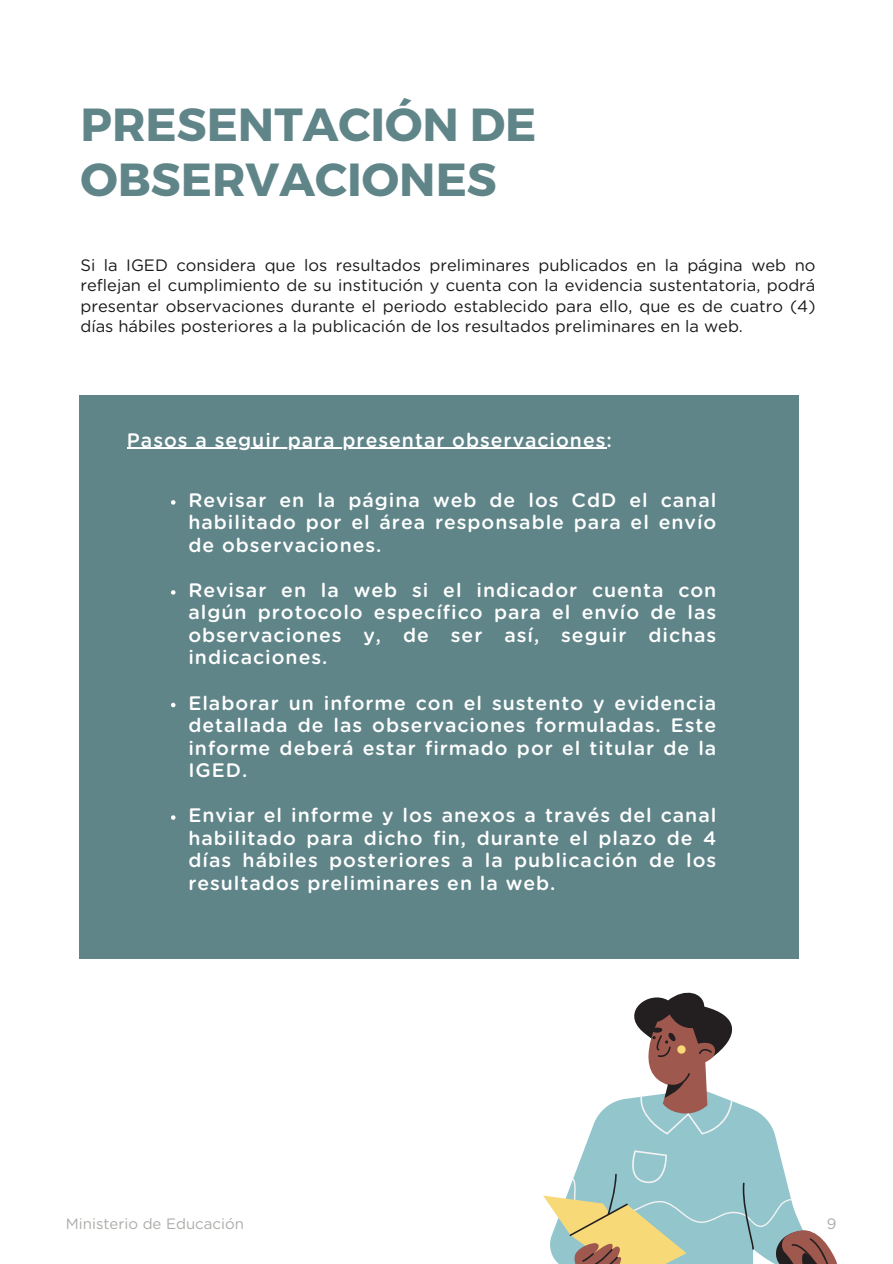
<style>
.page{position:relative;width:893px;height:1264px;background:#fff}
.page>*{position:absolute;margin:0;border:0;box-sizing:border-box;transform-origin:0 0}
.t1{font:700 46.35px/55.2px "Montserrat";color:#608589}
.t2{font:500 19.5px/22.5px "Gotham Rounded";letter-spacing:.05em;color:#fff;text-align:justify}
.t3{font:16.5px/20.2px "Gotham Rounded";color:#191919;text-align:justify}
.t4{font:15px "Gotham Rounded";color:#acada9}
</style>
<div class="page">
<div style="left:79px;top:395px;width:719px;height:563px;background:#608589"></div>
<svg style="left:543px;top:992px;width:294px;height:271px"></svg>
<svg style="left:171px;top:500px;width:4px;height:4px"></svg>
<svg style="left:171px;top:590px;width:4px;height:4px"></svg>
<svg style="left:171px;top:702px;width:4px;height:5px"></svg>
<svg style="left:171px;top:815px;width:4px;height:4px"></svg>
<hr style="left:127px;top:447px;width:479px;height:2px;background:#fff">
<h1 class="t1" style="left:80px;top:95px;width:457px">PRESENTACIÓN DE<br>OBSERVACIONES</h1>
<p class="t3" style="left:80px;top:256px;width:736px">Si la IGED considera que los resultados preliminares publicados en la página web no reflejan el cumplimiento de su institución y cuenta con la evidencia sustentatoria, podrá presentar observaciones durante el periodo establecido para ello, que es de cuatro (4) días hábiles posteriores a la publicación de los resultados preliminares en la web.</p>
<p class="t2" style="left:127px;top:429px;width:486px">Pasos a seguir para presentar observaciones:</p>
<p class="t2" style="left:188px;top:490px;width:529px">Revisar en la página web de los CdD el canal habilitado por el área responsable para el envío de observaciones.</p>
<p class="t2" style="left:188px;top:580px;width:529px">Revisar en la web si el indicador cuenta con algún protocolo específico para el envío de las observaciones y, de ser así, seguir dichas indicaciones.</p>
<p class="t2" style="left:188px;top:692px;width:529px">Elaborar un informe con el sustento y evidencia detallada de las observaciones formuladas. Este informe deberá estar firmado por el titular de la IGED.</p>
<p class="t2" style="left:188px;top:805px;width:529px">Enviar el informe y los anexos a través del canal habilitado para dicho fin, durante el plazo de 4 días hábiles posteriores a la publicación de los resultados preliminares en la web.</p>
<p class="t4" style="left:66px;top:1217px;width:179px">Ministerio de Educación</p>
<p class="t4" style="left:826px;top:1217px;width:11px">9</p>
</div>
